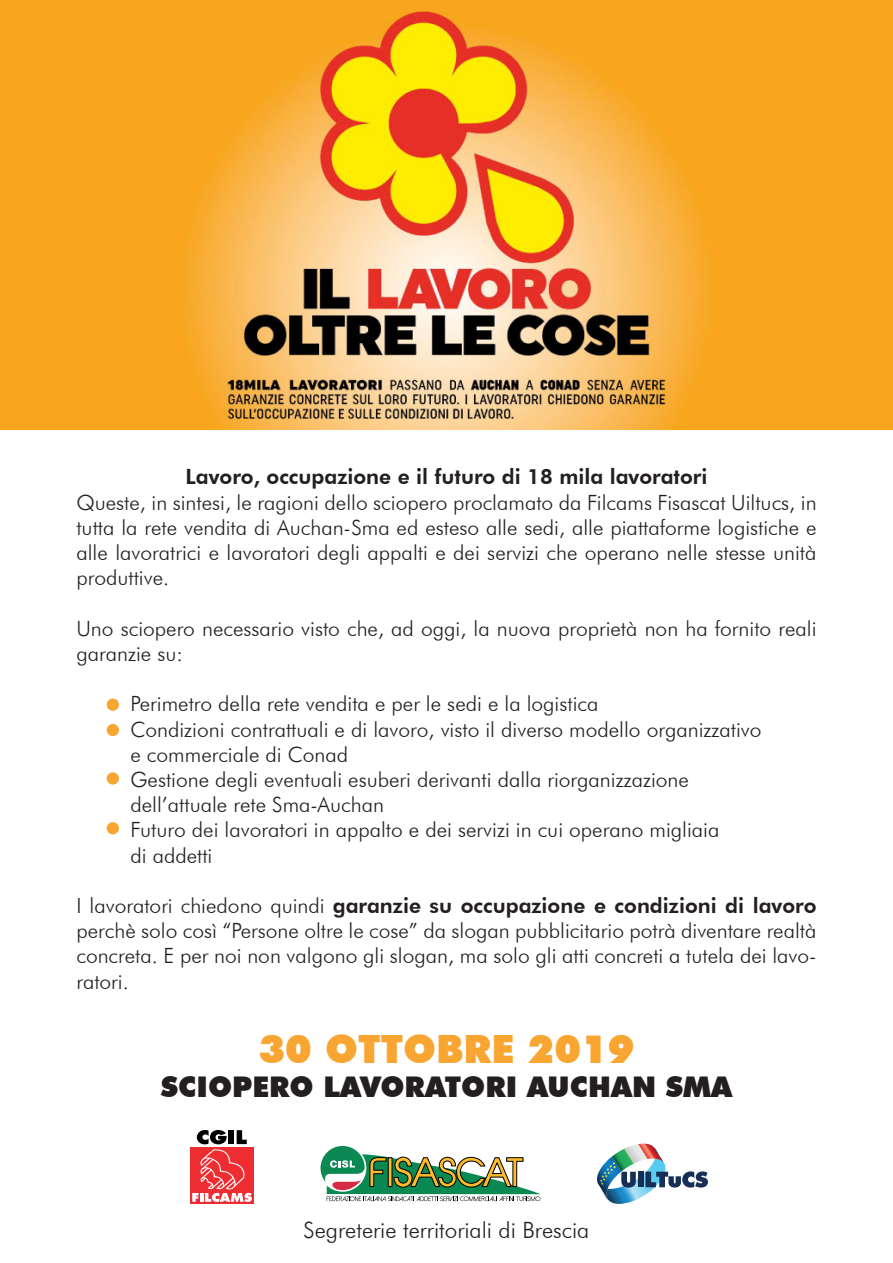
<style>
.page{position:relative;width:893px;height:1263px;background:#fff}
.page>*{position:absolute;margin:0;border:0;box-sizing:border-box;transform-origin:0 0}
.t1{font:900 39px "Futura BT";color:#f9a531}
.t2{font:900 28.5px "Futura BT";color:#231f20}
.t3{font:300 22.5px "Futura BT";color:#231f20}
.t4{font:300 21px/25.2px "Futura BT";color:#231f20;text-align:justify}
.t5{font:800 21px "Futura BT";color:#231f20}
.s1{font-weight:800}
</style>
<div class="page">
<img style="left:0;top:0;width:893px;height:430px">
<div style="left:190px;top:1147px;width:63px;height:56px;background:#ee2d32"></div>
<svg style="left:192px;top:1130px;width:60px;height:72px"></svg>
<img style="left:597px;top:1170px;width:3px;height:17px">
<img style="left:600px;top:1143px;width:108px;height:61px">
<div style="left:319px;top:1144px;width:47px;height:48px;border:3px solid #fff;border-radius:50%"></div>
<svg style="left:321px;top:1146px;width:220px;height:55px"></svg>
<div style="left:107px;top:698px;width:12px;height:13px;background:#f9a531;border-radius:50%"></div>
<div style="left:107px;top:724px;width:12px;height:12px;background:#f9a531;border-radius:50%"></div>
<div style="left:107px;top:772px;width:12px;height:12px;background:#f9a531;border-radius:50%"></div>
<div style="left:107px;top:822px;width:12px;height:12px;background:#f9a531;border-radius:50%"></div>
<p class="t5" style="left:186px;top:464px;width:523px">Lavoro, occupazione e il futuro di 18 mila lavoratori</p>
<p class="t4" style="left:76px;top:489px;width:742px">Queste, in sintesi, le ragioni dello sciopero proclamato da Filcams Fisascat Uiltucs, in tutta la rete vendita di Auchan-Sma ed esteso alle sedi, alle piattaforme logistiche e alle lavoratrici e lavoratori degli appalti e dei servizi che operano nelle stesse unità produttive.</p>
<p class="t4" style="left:76px;top:615px;width:742px">Uno sciopero necessario visto che, ad oggi, la nuova proprietà non ha fornito reali garanzie su:</p>
<p class="t4" style="left:130px;top:691px;width:633px;text-align:left">Perimetro della rete vendita e per le sedi e la logistica<br>Condizioni contrattuali e di lavoro, visto il diverso modello organizzativo e commerciale di Conad<br>Gestione degli eventuali esuberi derivanti dalla riorganizzazione dell’attuale rete Sma-Auchan<br>Futuro dei lavoratori in appalto e dei servizi in cui operano migliaia<br>di addetti</p>
<p class="t4" style="left:76px;top:893px;width:742px">I lavoratori chiedono quindi <span class="s1">garanzie su occupazione e condizioni di lavoro </span>perchè solo così “Persone oltre le cose” da slogan pubblicitario potrà diventare realtà concreta. E per noi non valgono gli slogan, ma solo gli atti concreti a tutela dei lavo&shy;ratori.</p>
<h1 class="t1" style="left:258px;top:1025px;width:378px">30 OTTOBRE 2019</h1>
<h2 class="t2" style="left:161px;top:1070px;width:573px">SCIOPERO LAVORATORI AUCHAN SMA</h2>
<p class="t3" style="left:304px;top:1216px;width:287px">Segreterie territoriali di Brescia</p>
</div>
